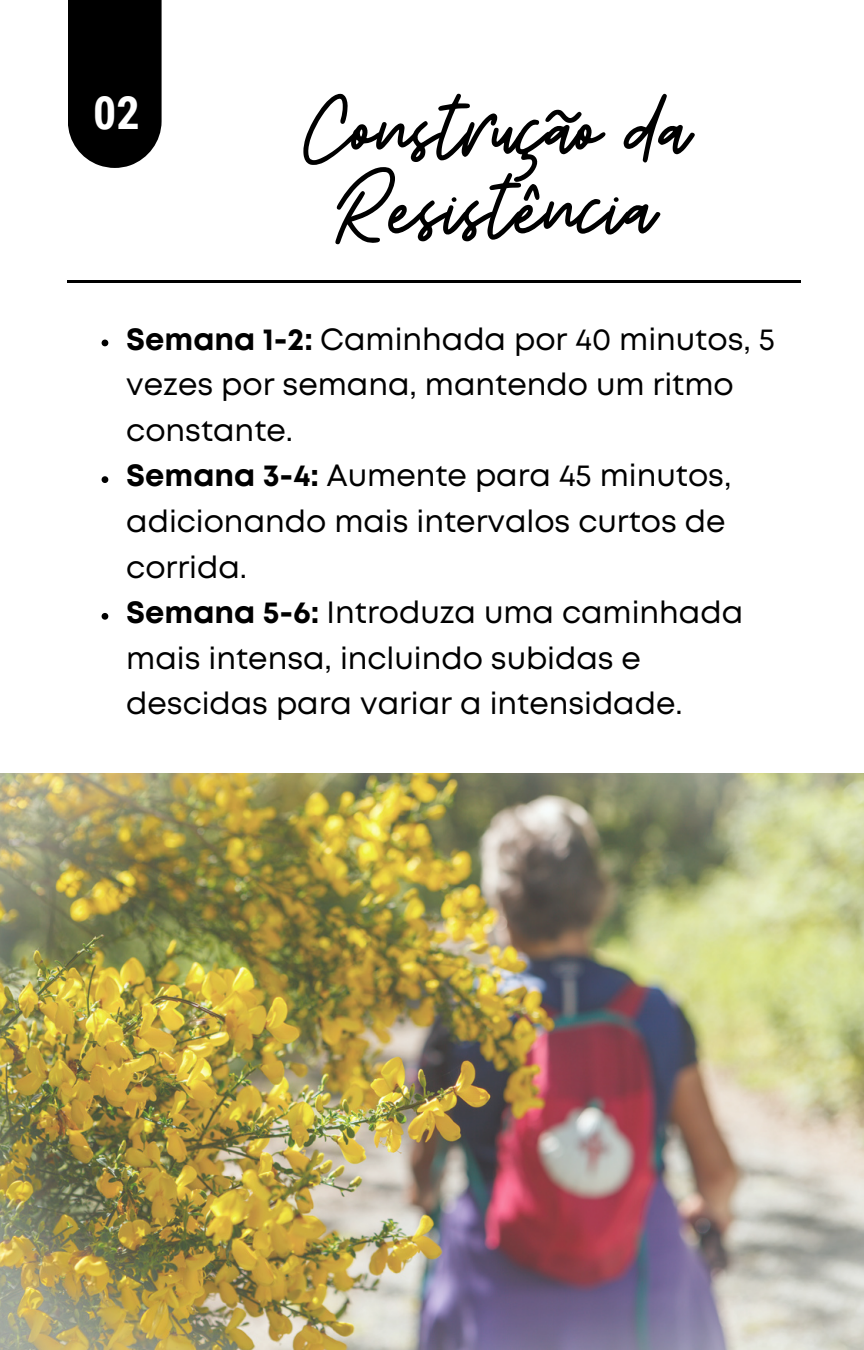
<style>
.page{position:relative;width:864px;height:1350px;background:#fff}
.page>*{position:absolute;margin:0;border:0;box-sizing:border-box;transform-origin:0 0}
.t1{font:95.17px/79.2px "Beauty Salon Script";color:#000;text-align:center}
.t2{font:700 45.9px "Roboto Condensed";color:#fff}
.t3{font:30.82px/45.4px "Mont";color:#000}
.s1{font-weight:700}
</style>
<div class="page">
<svg style="left:68px;top:0;width:94px;height:168px;background:#101010"></svg>
<hr style="left:68px;top:281px;width:733px;height:1px;background:#000">
<img style="left:0;top:774px;width:864px;height:575px">
<svg style="left:102px;top:340px;width:6px;height:6px"></svg>
<svg style="left:102px;top:476px;width:6px;height:7px"></svg>
<svg style="left:102px;top:613px;width:6px;height:7px"></svg>
<h2 class="t2" style="left:93px;top:87px;width:48px">02</h2>
<h1 class="t1" style="left:303px;top:96px;width:388px">Construção da<br>Resistência</h1>
<p class="t3" style="left:126px;top:318px;width:650px"><span class="s1">Semana 1-2:</span> Caminhada por 40 minutos, 5 vezes por semana, mantendo um ritmo constante.<br><span class="s1">Semana 3-4:</span> Aumente para 45 minutos, adicionando mais intervalos curtos de corrida.<br><span class="s1">Semana 5-6:</span> Introduza uma caminhada mais intensa, incluindo subidas e descidas para variar a intensidade.</p>
</div>
